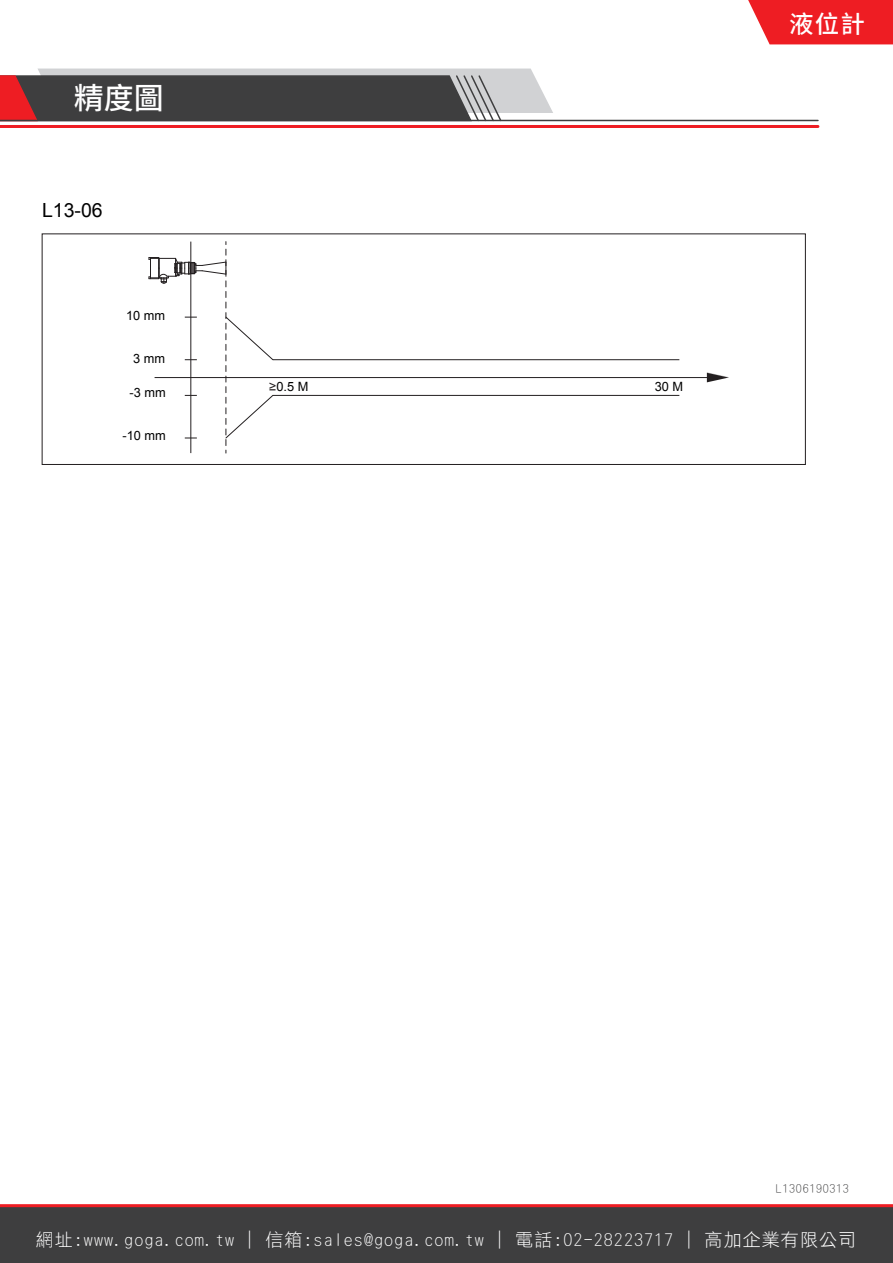
<style>
.page{position:relative;width:893px;height:1263px;background:#fff}
.page>*{position:absolute;margin:0;border:0;box-sizing:border-box;transform-origin:0 0}
.t1{font:500 30px "Noto Sans CJ Ktc";color:#fff}
.t2{font:500 24.45px "Noto Sans CJ Ktc";color:#fff}
.t3{font:19.5px "Arial";color:#000}
.t4{font:18px "DF Hei Lt HK BF";letter-spacing:.06em;color:#fff}
.t5{font:12.75px "Arial";color:#000}
.t6{font:12px "DF Hei Lt HK BF";letter-spacing:.06em;color:#3e3e3f}
.s1{color:#231f20}
</style>
<div class="page">
<svg style="left:0;top:69px;width:553px;height:53px;background:#6e6566"></svg>
<hr style="left:0;top:125px;width:818px;height:3px;background:#ee1d23">
<hr style="left:0;top:120px;width:818px;height:1px;background:#3e3e3f">
<div style="left:0;top:1206px;width:893px;height:57px;background:#3e3e3f"></div>
<hr style="left:0;top:1204px;width:893px;height:3px;background:#ee1d23">
<svg style="left:748px;top:0;width:145px;height:44px;background:#ef2d33"></svg>
<hr style="left:155px;top:377px;width:562px;height:1px;background:#231f20">
<svg style="left:707px;top:373px;width:22px;height:9px"></svg>
<div style="left:42px;top:233px;width:764px;height:232px;border:1px solid #231f20"></div>
<hr style="left:273px;top:359px;width:406px;height:1px;background:#231f20">
<hr style="left:273px;top:395px;width:406px;height:1px;background:#231f20">
<svg style="left:149px;top:242px;width:125px;height:211px"></svg>
<h1 class="t1" style="left:74px;top:81px;width:91px">精度圖</h1>
<p class="t3" style="left:42px;top:197px;width:62px">L13-06</p>
<p class="t5" style="left:126px;top:307px;width:41px">10 mm</p>
<p class="t5" style="left:133px;top:350px;width:33px">3 mm</p>
<p class="t5" style="left:130px;top:385px;width:38px">-3 mm</p>
<p class="t5" style="left:122px;top:427px;width:45px">-10 mm</p>
<p class="t5" style="left:269px;top:378px;width:41px"><span class="s1">≥</span>0.5 M</p>
<p class="t5" style="left:655px;top:378px;width:30px">30 M</p>
<h2 class="t2" style="left:789px;top:10px;width:78px">液位計</h2>
<p class="t6" style="left:776px;top:1183px;width:75px">L1306190313</p>
<p class="t4" style="left:36px;top:1230px;width:822px">網址:www.goga.com.tw | 信箱:sales@goga.com.tw | 電話:02-28223717 | 高加企業有限公司</p>
</div>
